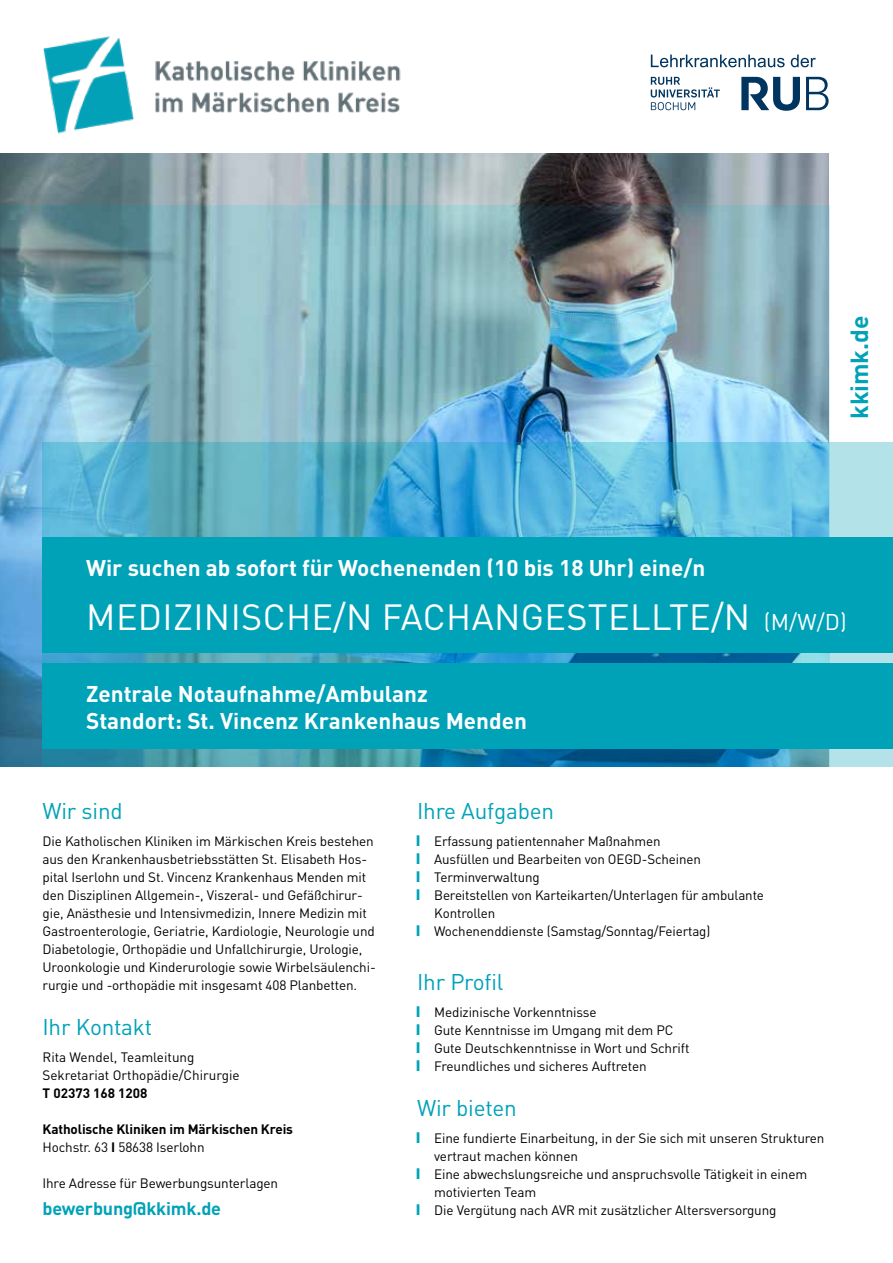
<style>
.page{position:relative;width:893px;height:1263px;background:#fff}
.page>*{position:absolute;margin:0;border:0;box-sizing:border-box;transform-origin:0 0}
.t1{font:36px "DIN Pro";letter-spacing:.01em;color:#fff}
.t2{font:700 24.45px "DIN Pro";color:#00a2b8}
.t3{font:700 22.5px/27px "DIN Pro";color:#fff}
.t4{font:22.5px "DIN Pro";letter-spacing:-.01em;color:#00a2b8}
.t5{font:700 18px "DIN Pro";letter-spacing:-.01em;color:#00a2b8}
.t6{font:13.5px/18px "DIN Pro";letter-spacing:-.01em;color:#000}
.t7{font:700 13.5px/18px "DIN Pro";letter-spacing:-.01em;color:#000}
.s1{font-size:22.5px}
.s2{font-weight:400}
.s3{font-weight:900;font-size:15px;color:#00a2b8}
</style>
<div class="page">
<img style="left:0;top:153px;width:829px;height:614px">
<svg style="left:43px;top:443px;width:850px;height:324px"></svg>
<div style="left:43px;top:537px;width:850px;height:116px;background:#00a2b8"></div>
<div style="left:43px;top:663px;width:850px;height:85px;background:#00a2b8"></div>
<svg style="left:806px;top:77px;width:23px;height:33px"></svg>
<svg style="left:741px;top:77px;width:59px;height:34px"></svg>
<svg style="left:651px;top:77px;width:69px;height:33px"></svg>
<svg style="left:651px;top:55px;width:134px;height:12px"></svg>
<svg style="left:791px;top:55px;width:25px;height:12px"></svg>
<img style="left:32px;top:36px;width:377px;height:118px">
<h2 class="t2" style="left:843px;top:419px;width:105px;rotate:-90deg">kkimk.de</h2>
<h3 class="t3" style="left:86px;top:553px;width:621px">Wir suchen ab sofort für Wochenenden (10 bis 18 Uhr) eine/n</h3>
<h1 class="t1" style="left:86px;top:593px;width:762px">MEDIZINISCHE/N FACHANGESTELLTE/N <span class="s1">(M/W/D)</span></h1>
<h3 class="t3" style="left:86px;top:679px;width:442px">Zentrale Notaufnahme/Ambulanz<br>Standort: St. Vincenz Krankenhaus Menden</h3>
<h3 class="t4" style="left:43px;top:796px;width:82px">Wir sind</h3>
<p class="t6" style="left:43px;top:832px;width:335px">Die Katholischen Kliniken im Märkischen Kreis bestehen aus den Krankenhausbetriebsstätten St. Elisabeth Hos&shy;pital Iserlohn und St. Vincenz Krankenhaus Menden mit den Disziplinen Allgemein-, Viszeral- und Gefäßchirur&shy;gie, Anästhesie und Intensivmedizin, Innere Medizin mit Gastroenterologie, Geriatrie, Kardiologie, Neurologie und Diabetologie, Orthopädie und Unfallchirurgie, Urologie, Uroonkologie und Kinderurologie sowie Wirbelsäulenchi&shy;rurgie und -orthopädie mit insgesamt 408 Planbetten.</p>
<h3 class="t4" style="left:43px;top:1012px;width:111px">Ihr Kontakt</h3>
<p class="t6" style="left:43px;top:1048px;width:199px">Rita Wendel, Teamleitung<br>Sekretariat Orthopädie/Chirurgie</p>
<p class="t7" style="left:43px;top:1084px;width:107px">T 02373 168 1208</p>
<p class="t7" style="left:43px;top:1120px;width:252px">Katholische Kliniken im Märkischen Kreis<br><span class="s2">Hochstr. 63</span> I <span class="s2">58638 Iserlohn</span></p>
<p class="t6" style="left:43px;top:1174px;width:237px">Ihre Adresse für Bewerbungsunterlagen</p>
<h3 class="t5" style="left:43px;top:1196px;width:180px">bewerbung@kkimk.de</h3>
<h3 class="t4" style="left:417px;top:796px;width:138px">Ihre Aufgaben</h3>
<p class="t6" style="left:416px;top:832px;width:246px"><span class="s3">I</span> Erfassung patientennaher Maßnahmen</p>
<p class="t6" style="left:416px;top:850px;width:287px"><span class="s3">I</span> Ausfüllen und Bearbeiten von OEGD-Scheinen</p>
<p class="t6" style="left:416px;top:868px;width:126px"><span class="s3">I</span> Terminverwaltung</p>
<p class="t6" style="left:416px;top:886px;width:350px"><span class="s3">I</span> Bereitstellen von Karteikarten/Unterlagen für ambulante</p>
<p class="t6" style="left:434px;top:904px;width:62px">Kontrollen</p>
<p class="t6" style="left:416px;top:922px;width:296px"><span class="s3">I</span> Wochenenddienste (Samstag/Sonntag/Feiertag)</p>
<h3 class="t4" style="left:417px;top:967px;width:88px">Ihr Profil</h3>
<p class="t6" style="left:416px;top:1003px;width:275px"><span class="s3">I</span> Medizinische Vorkenntnisse<br><span class="s3">I</span> Gute Kenntnisse im Umgang mit dem PC<br><span class="s3">I</span> Gute Deutschkenntnisse in Wort und Schrift <span class="s3">I</span> Freundliches und sicheres Auftreten</p>
<h3 class="t4" style="left:417px;top:1093px;width:101px">Wir bieten</h3>
<p class="t6" style="left:416px;top:1129px;width:410px"><span class="s3">I</span> Eine fundierte Einarbeitung, in der Sie sich mit unseren Strukturen</p>
<p class="t6" style="left:434px;top:1147px;width:145px">vertraut machen können</p>
<p class="t6" style="left:416px;top:1165px;width:393px"><span class="s3">I</span> Eine abwechslungsreiche und anspruchsvolle Tätigkeit in einem</p>
<p class="t6" style="left:434px;top:1183px;width:104px">motivierten Team</p>
<p class="t6" style="left:416px;top:1201px;width:362px"><span class="s3">I</span> Die Vergütung nach AVR mit zusätzlicher Altersversorgung</p>
</div>
